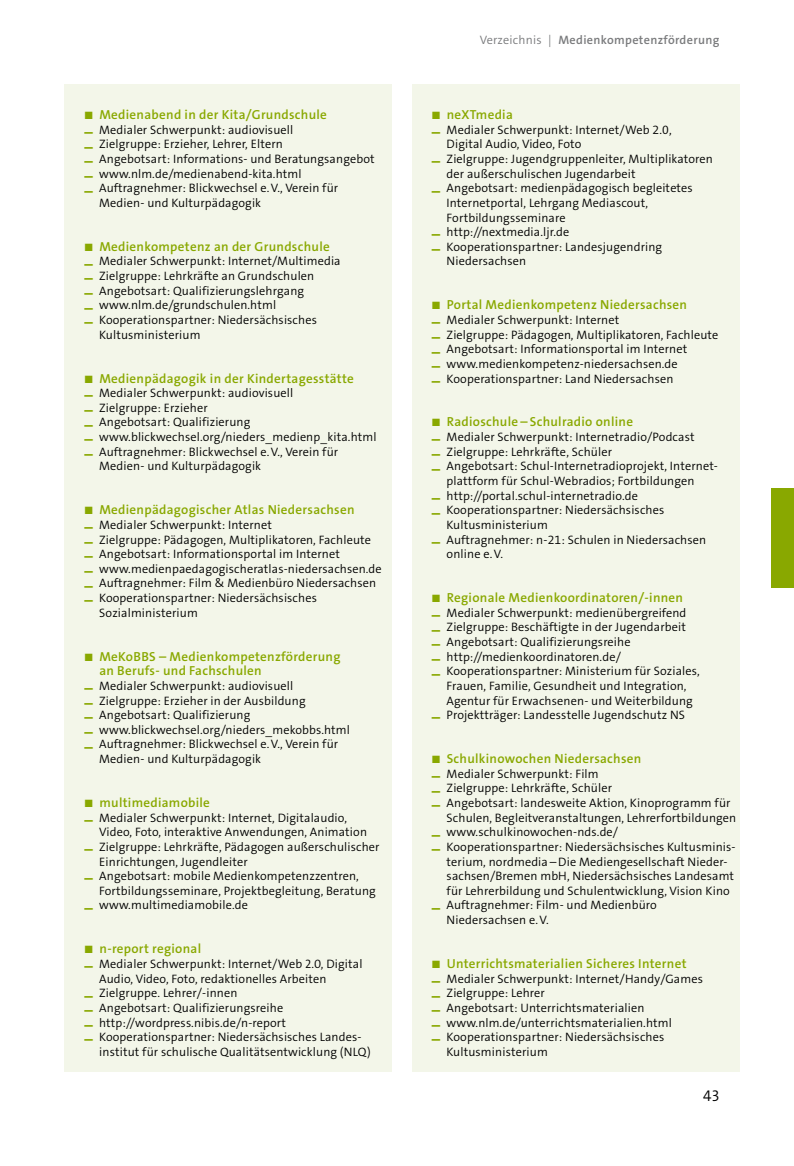
<style>
.page{position:relative;width:794px;height:1166px;background:#fff}
.page>*{position:absolute;margin:0;border:0;box-sizing:border-box;transform-origin:0 0}
.t1{font:300 15.58px "The Sans Os F";color:#000}
.t2{font:600 13.12px/14.7px "The Sans Os F";letter-spacing:.02em;color:#89a800}
.t3{font:300 12.25px/14.7px "The Sans Os F";letter-spacing:.01em;color:#000}
.t4{font:600 12.25px "The Sans Os F";letter-spacing:.025em;color:#7a7b7d}
.s1{font-weight:300}
</style>
<div class="page">
<div style="left:771px;top:489px;width:23px;height:99px;background:#89a800"></div>
<div style="left:412px;top:84px;width:327px;height:987px;background:#f3f6e9"></div>
<div style="left:64px;top:84px;width:328px;height:987px;background:#f3f6e9"></div>
<p class="t2" style="left:85px;top:107px;width:244px">■ Medienabend in der Kita/Grundschule</p>
<p class="t3" style="left:84px;top:122px;width:210px"><sup>_</sup> Medialer Schwerpunkt: audiovisuell</p>
<p class="t3" style="left:84px;top:137px;width:200px"><sup>_</sup> Zielgruppe: Erzieher, Lehrer, Eltern</p>
<p class="t3" style="left:84px;top:152px;width:292px"><sup>_</sup> Angebotsart: Informations- und Beratungsangebot</p>
<p class="t3" style="left:84px;top:166px;width:219px"><sup>_</sup> www.nlm.de/medienabend-kita.html</p>
<p class="t3" style="left:84px;top:181px;width:255px"><sup>_</sup> Auftragnehmer: Blickwechsel e.V., Verein für</p>
<p class="t3" style="left:99px;top:195px;width:163px">Medien- und Kulturpädagogik</p>
<p class="t2" style="left:85px;top:239px;width:246px">■ Medienkompetenz an der Grundschule</p>
<p class="t3" style="left:84px;top:254px;width:258px"><sup>_</sup> Medialer Schwerpunkt: Internet/Multimedia</p>
<p class="t3" style="left:84px;top:269px;width:231px"><sup>_</sup> Zielgruppe: Lehrkräfte an Grundschulen</p>
<p class="t3" style="left:84px;top:283px;width:221px"><sup>_</sup> Angebotsart: Qualifizierungslehrgang</p>
<p class="t3" style="left:84px;top:298px;width:193px"><sup>_</sup> www.nlm.de/grundschulen.html</p>
<p class="t3" style="left:84px;top:313px;width:234px"><sup>_</sup> Kooperationspartner: Niedersächsisches</p>
<p class="t3" style="left:99px;top:327px;width:103px">Kultusministerium</p>
<p class="t2" style="left:85px;top:371px;width:270px">■ Medienpädagogik in der Kindertagesstätte</p>
<p class="t3" style="left:84px;top:386px;width:210px"><sup>_</sup> Medialer Schwerpunkt: audiovisuell</p>
<p class="t3" style="left:84px;top:400px;width:125px"><sup>_</sup> Zielgruppe: Erzieher</p>
<p class="t3" style="left:84px;top:415px;width:168px"><sup>_</sup> Angebotsart: Qualifizierung</p>
<p class="t3" style="left:84px;top:430px;width:294px"><sup>_</sup> www.blickwechsel.org/nieders_medienp_kita.html</p>
<p class="t3" style="left:84px;top:444px;width:255px"><sup>_</sup> Auftragnehmer: Blickwechsel e.V., Verein für</p>
<p class="t3" style="left:99px;top:459px;width:163px">Medien- und Kulturpädagogik</p>
<p class="t2" style="left:85px;top:502px;width:271px">■ Medienpädagogischer Atlas Niedersachsen</p>
<p class="t3" style="left:84px;top:517px;width:189px"><sup>_</sup> Medialer Schwerpunkt: Internet</p>
<p class="t3" style="left:84px;top:532px;width:288px"><sup>_</sup> Zielgruppe: Pädagogen, Multiplikatoren, Fachleute</p>
<p class="t3" style="left:84px;top:547px;width:257px"><sup>_</sup> Angebotsart: Informationsportal im Internet</p>
<p class="t3" style="left:84px;top:561px;width:299px"><sup>_</sup> www.medienpaedagogischeratlas-niedersachsen.de</p>
<p class="t3" style="left:84px;top:576px;width:293px"><sup>_</sup> Auftragnehmer: Film &amp; Medienbüro Niedersachsen</p>
<p class="t3" style="left:84px;top:591px;width:234px"><sup>_</sup> Kooperationspartner: Niedersächsisches</p>
<p class="t3" style="left:99px;top:605px;width:100px">Sozialministerium</p>
<p class="t2" style="left:99px;top:649px;width:243px;text-indent:-14px">■ MeKoBBS – Medienkompetenzförderung an Berufs- und Fachschulen</p>
<p class="t3" style="left:84px;top:678px;width:210px"><sup>_</sup> Medialer Schwerpunkt: audiovisuell</p>
<p class="t3" style="left:84px;top:693px;width:223px"><sup>_</sup> Zielgruppe: Erzieher in der Ausbildung</p>
<p class="t3" style="left:84px;top:708px;width:168px"><sup>_</sup> Angebotsart: Qualifizierung</p>
<p class="t3" style="left:84px;top:722px;width:267px"><sup>_</sup> www.blickwechsel.org/nieders_mekobbs.html</p>
<p class="t3" style="left:84px;top:737px;width:255px"><sup>_</sup> Auftragnehmer: Blickwechsel e.V., Verein für</p>
<p class="t3" style="left:99px;top:752px;width:163px">Medien- und Kulturpädagogik</p>
<p class="t2" style="left:85px;top:795px;width:127px">■ multimediamobile</p>
<p class="t3" style="left:84px;top:810px;width:264px"><sup>_</sup> Medialer Schwerpunkt: Internet, Digitalaudio,</p>
<p class="t3" style="left:99px;top:825px;width:269px">Video, Foto, interaktive Anwendungen, Animation</p>
<p class="t3" style="left:84px;top:839px;width:297px"><sup>_</sup> Zielgruppe: Lehrkräfte, Pädagogen außerschulischer</p>
<p class="t3" style="left:99px;top:854px;width:150px">Einrichtungen, Jugendleiter</p>
<p class="t3" style="left:84px;top:869px;width:276px"><sup>_</sup> Angebotsart: mobile Medienkompetenzzentren,</p>
<p class="t3" style="left:99px;top:883px;width:278px">Fortbildungsseminare, Projektbegleitung, Beratung</p>
<p class="t3" style="left:84px;top:898px;width:165px"><sup>_</sup> www.multimediamobile.de</p>
<p class="t2" style="left:85px;top:942px;width:118px">■ n-report regional</p>
<p class="t3" style="left:84px;top:956px;width:280px"><sup>_</sup> Medialer Schwerpunkt: Internet/Web 2.0, Digital</p>
<p class="t3" style="left:99px;top:971px;width:229px">Audio, Video, Foto, redaktionelles Arbeiten</p>
<p class="t3" style="left:84px;top:986px;width:155px"><sup>_</sup> Zielgruppe. Lehrer/-innen</p>
<p class="t3" style="left:84px;top:1000px;width:200px"><sup>_</sup> Angebotsart: Qualifizierungsreihe</p>
<p class="t3" style="left:84px;top:1015px;width:203px"><sup>_</sup> http://wordpress.nibis.de/n-report</p>
<p class="t3" style="left:84px;top:1030px;width:277px"><sup>_</sup> Kooperationspartner: Niedersächsisches Landes-</p>
<p class="t3" style="left:99px;top:1044px;width:273px">institut für schulische Qualitätsentwicklung (NLQ)</p>
<p class="t4" style="left:480px;top:32px;width:241px"><span class="s1">Verzeichnis |</span> Medienkompetenzförderung</p>
<p class="t2" style="left:432px;top:107px;width:82px">■ neXTmedia</p>
<p class="t3" style="left:432px;top:122px;width:241px"><sup>_</sup> Medialer Schwerpunkt: Internet/Web 2.0,</p>
<p class="t3" style="left:446px;top:137px;width:136px">Digital Audio, Video, Foto</p>
<p class="t3" style="left:432px;top:152px;width:283px"><sup>_</sup> Zielgruppe: Jugendgruppenleiter, Multiplikatoren</p>
<p class="t3" style="left:446px;top:166px;width:191px">der außerschulischen Jugendarbeit</p>
<p class="t3" style="left:432px;top:181px;width:263px"><sup>_</sup> Angebotsart: medienpädagogisch begleitetes</p>
<p class="t3" style="left:446px;top:195px;width:203px">Internetportal, Lehrgang Mediascout,</p>
<p class="t3" style="left:446px;top:210px;width:120px">Fortbildungsseminare</p>
<p class="t3" style="left:432px;top:225px;width:139px"><sup>_</sup> http://nextmedia.ljr.de</p>
<p class="t3" style="left:432px;top:239px;width:232px"><sup>_</sup> Kooperationspartner: Landesjugendring</p>
<p class="t3" style="left:446px;top:254px;width:81px">Niedersachsen</p>
<p class="t2" style="left:432px;top:298px;width:256px">■ Portal Medienkompetenz Niedersachsen</p>
<p class="t3" style="left:432px;top:313px;width:288px"><sup>_</sup> Medialer Schwerpunkt: Internet<br><sup>_</sup> Zielgruppe: Pädagogen, Multiplikatoren, Fachleute <sup>_</sup> Angebotsart: Informationsportal im Internet<br><sup>_</sup> www.medienkompetenz-niedersachsen.de<br><sup>_</sup> Kooperationspartner: Land Niedersachsen</p>
<p class="t2" style="left:432px;top:415px;width:202px">■ Radioschule – Schulradio online</p>
<p class="t3" style="left:432px;top:430px;width:264px"><sup>_</sup> Medialer Schwerpunkt: Internetradio/Podcast</p>
<p class="t3" style="left:432px;top:444px;width:182px"><sup>_</sup> Zielgruppe: Lehrkräfte, Schüler</p>
<p class="t3" style="left:432px;top:459px;width:286px"><sup>_</sup> Angebotsart: Schul-Internetradioprojekt, Internet-</p>
<p class="t3" style="left:446px;top:474px;width:249px">plattform für Schul-Webradios; Fortbildungen</p>
<p class="t3" style="left:432px;top:488px;width:208px"><sup>_</sup> http://portal.schul-internetradio.de</p>
<p class="t3" style="left:432px;top:503px;width:234px"><sup>_</sup> Kooperationspartner: Niedersächsisches</p>
<p class="t3" style="left:446px;top:517px;width:103px">Kultusministerium</p>
<p class="t3" style="left:432px;top:532px;width:276px"><sup>_</sup> Auftragnehmer: n-21: Schulen in Niedersachsen</p>
<p class="t3" style="left:446px;top:547px;width:58px">online e.V.</p>
<p class="t2" style="left:432px;top:590px;width:252px">■ Regionale Medienkoordinatoren/-innen</p>
<p class="t3" style="left:432px;top:605px;width:256px"><sup>_</sup> Medialer Schwerpunkt: medienübergreifend</p>
<p class="t3" style="left:432px;top:620px;width:256px"><sup>_</sup> Zielgruppe: Beschäftigte in der Jugendarbeit</p>
<p class="t3" style="left:432px;top:634px;width:200px"><sup>_</sup> Angebotsart: Qualifizierungsreihe</p>
<p class="t3" style="left:432px;top:649px;width:191px"><sup>_</sup> http://medienkoordinatoren.de/</p>
<p class="t3" style="left:432px;top:664px;width:269px"><sup>_</sup> Kooperationspartner: Ministerium für Soziales,</p>
<p class="t3" style="left:446px;top:678px;width:241px">Frauen, Familie, Gesundheit und Integration,</p>
<p class="t3" style="left:446px;top:693px;width:248px">Agentur für Erwachsenen- und Weiterbildung</p>
<p class="t3" style="left:432px;top:708px;width:255px"><sup>_</sup> Projektträger: Landesstelle Jugendschutz NS</p>
<p class="t2" style="left:432px;top:751px;width:211px">■ Schulkinowochen Niedersachsen</p>
<p class="t3" style="left:432px;top:766px;width:168px"><sup>_</sup> Medialer Schwerpunkt: Film</p>
<p class="t3" style="left:432px;top:781px;width:182px"><sup>_</sup> Zielgruppe: Lehrkräfte, Schüler</p>
<p class="t3" style="left:432px;top:795px;width:300px"><sup>_</sup> Angebotsart: landesweite Aktion, Kinoprogramm für</p>
<p class="t3" style="left:446px;top:810px;width:291px">Schulen, Begleitveranstaltungen, Lehrerfortbildungen</p>
<p class="t3" style="left:432px;top:825px;width:188px"><sup>_</sup> www.schulkinowochen-nds.de/</p>
<p class="t3" style="left:432px;top:839px;width:304px"><sup>_</sup> Kooperationspartner: Niedersächsisches Kultusminis-</p>
<p class="t3" style="left:446px;top:854px;width:281px">terium, nordmedia –Die Mediengesellschaft Nieder-</p>
<p class="t3" style="left:446px;top:869px;width:289px">sachsen/Bremen mbH, Niedersächsisches Landesamt</p>
<p class="t3" style="left:446px;top:883px;width:285px">für Lehrerbildung und Schulentwicklung, Vision Kino</p>
<p class="t3" style="left:432px;top:898px;width:227px"><sup>_</sup> Auftragnehmer: Film- und Medienbüro</p>
<p class="t3" style="left:446px;top:913px;width:104px">Niedersachsen e.V.</p>
<p class="t2" style="left:432px;top:956px;width:256px">■ Unterrichtsmaterialien Sicheres Internet</p>
<p class="t3" style="left:432px;top:971px;width:273px"><sup>_</sup> Medialer Schwerpunkt: Internet/Handy/Games</p>
<p class="t3" style="left:432px;top:986px;width:115px"><sup>_</sup> Zielgruppe: Lehrer</p>
<p class="t3" style="left:432px;top:1000px;width:214px"><sup>_</sup> Angebotsart: Unterrichtsmaterialien</p>
<p class="t3" style="left:432px;top:1015px;width:242px"><sup>_</sup> www.nlm.de/unterrichtsmaterialien.html</p>
<p class="t3" style="left:432px;top:1030px;width:234px"><sup>_</sup> Kooperationspartner: Niedersächsisches</p>
<p class="t3" style="left:446px;top:1044px;width:103px">Kultusministerium</p>
<p class="t1" style="left:703px;top:1086px;width:18px">43</p>
</div>
